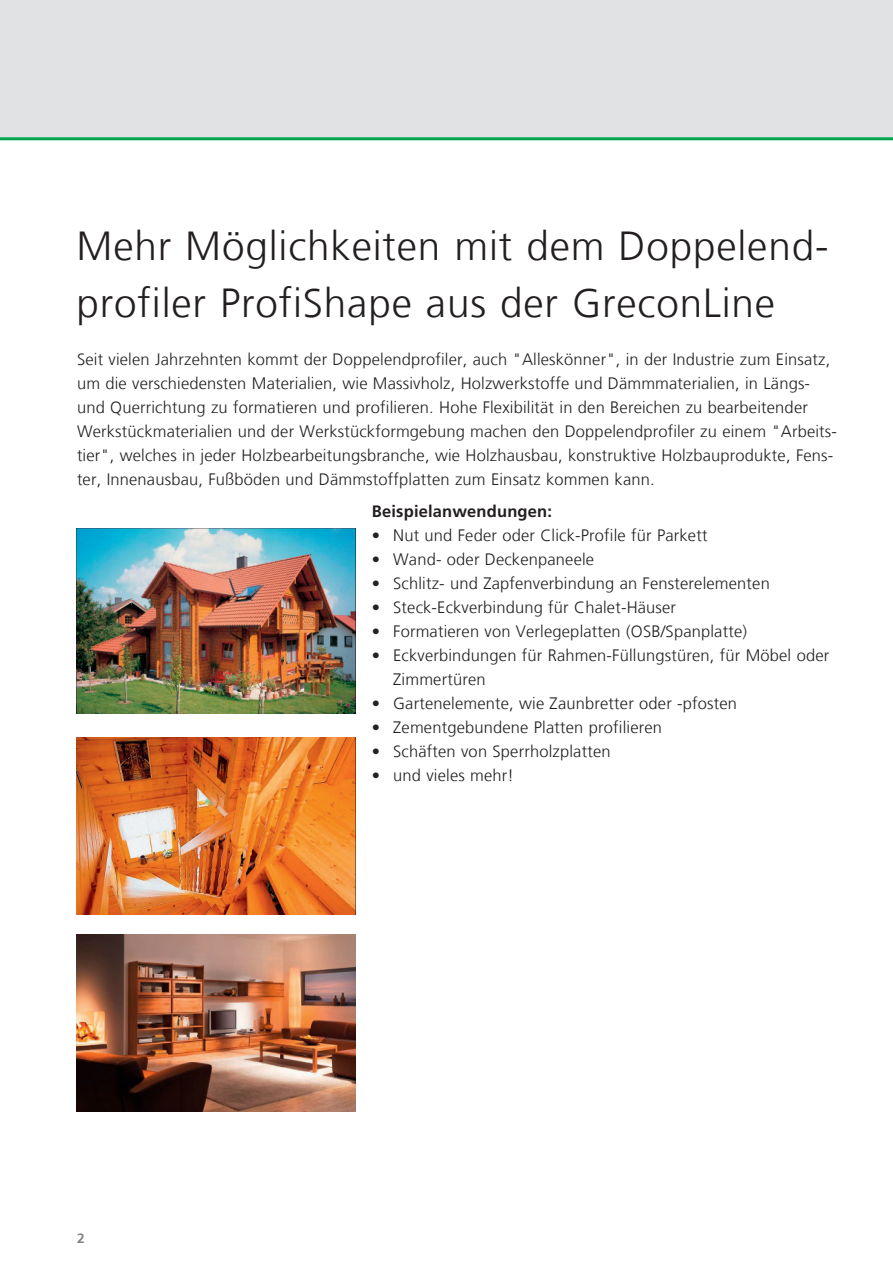
<style>
.page{position:relative;width:893px;height:1263px;background:#fff}
.page>*{position:absolute;margin:0;border:0;box-sizing:border-box;transform-origin:0 0}
.t1{font:300 40.5px/57px "Frutiger LT Com";letter-spacing:.02em;color:#231f20}
.t2{font:300 16.5px/24px "Frutiger LT Com";letter-spacing:.01em;color:#231f20}
.t3{font:700 16.5px "Frutiger LT Com";letter-spacing:.01em;color:#231f20}
.t4{font:700 13.5px "Frutiger LT Com";color:#808285}
</style>
<div class="page">
<div style="left:0;top:0;width:892px;height:139px;background:#e1e2e4"></div>
<hr style="left:0;top:137px;width:892px;height:3px;background:#00a54f">
<img style="left:77px;top:528px;width:278px;height:186px">
<img style="left:77px;top:737px;width:278px;height:177px">
<img style="left:77px;top:934px;width:278px;height:177px">
<h1 class="t1" style="left:77px;top:220px;width:753px">Mehr Möglichkeiten mit dem Doppelend&shy;profiler ProfiShape aus der GreconLine</h1>
<p class="t2" style="left:77px;top:348px;width:761px">Seit vielen Jahrzehnten kommt der Doppelendprofiler, auch "Alleskönner", in der Industrie zum Einsatz, um die verschiedensten Materialien, wie Massivholz, Holzwerkstoffe und Dämmmaterialien, in Längs&shy;und Querrichtung zu formatieren und profilieren. Hohe Flexibilität in den Bereichen zu bearbeitender Werkstückmaterialien und der Werkstückformgebung machen den Doppelendprofiler zu einem "Arbeits&shy;tier", welches in jeder Holzbearbeitungsbranche, wie Holzhausbau, konstruktive Holzbauprodukte, Fens&shy;ter, Innenausbau, Fußböden und Dämmstoffplatten zum Einsatz kommen kann.</p>
<p class="t3" style="left:372px;top:505px;width:182px">Beispielanwendungen:</p>
<p class="t2" style="left:372px;top:525px;width:337px">• Nut und Feder oder Click-Profile für Parkett</p>
<p class="t2" style="left:372px;top:549px;width:224px">• Wand- oder Deckenpaneele</p>
<p class="t2" style="left:372px;top:573px;width:399px">• Schlitz- und Zapfenverbindung an Fensterelementen</p>
<p class="t2" style="left:372px;top:597px;width:306px">• Steck-Eckverbindung für Chalet-Häuser</p>
<p class="t2" style="left:372px;top:621px;width:376px">• Formatieren von Verlegeplatten (OSB/Spanplatte)</p>
<p class="t2" style="left:393px;top:645px;width:437px;text-indent:-21px">• Eckverbindungen für Rahmen-Füllungstüren, für Möbel oder<br>Zimmertüren</p>
<p class="t2" style="left:372px;top:693px;width:366px">• Gartenelemente, wie Zaunbretter oder -pfosten</p>
<p class="t2" style="left:372px;top:717px;width:291px">• Zementgebundene Platten profilieren</p>
<p class="t2" style="left:372px;top:741px;width:240px">• Schäften von Sperrholzplatten</p>
<p class="t2" style="left:372px;top:765px;width:143px">• und vieles mehr!</p>
<p class="t4" style="left:77px;top:1233px;width:9px">2</p>
</div>
